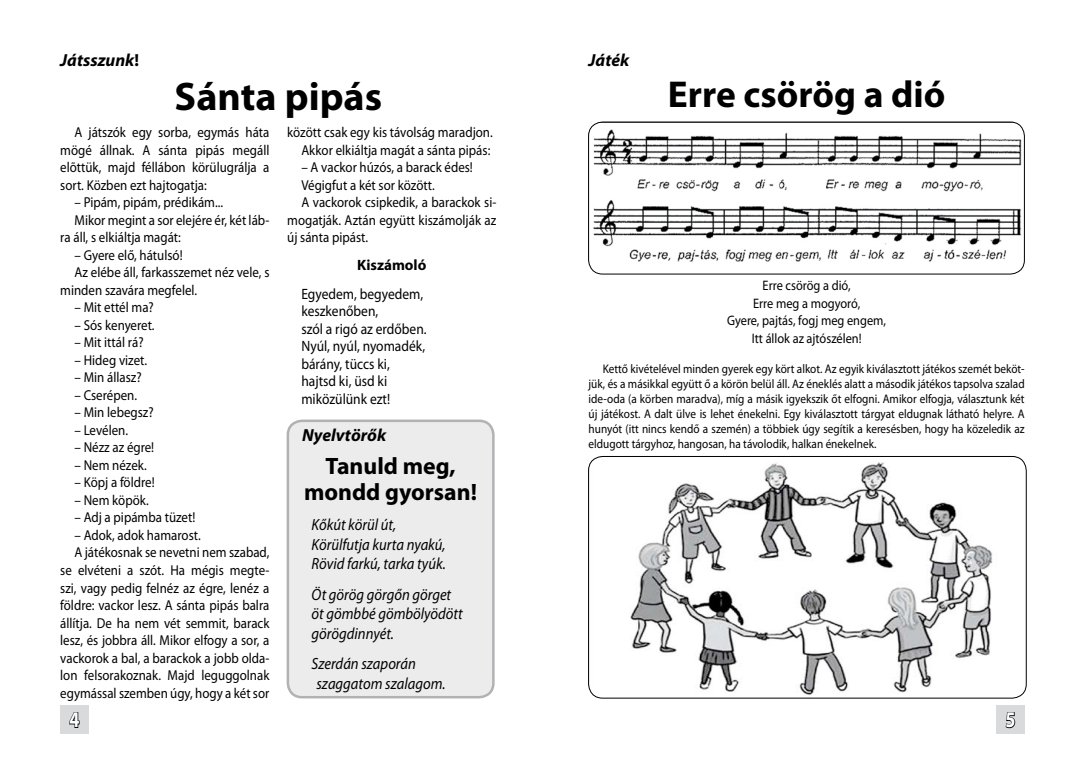
<style>
.page{position:relative;width:1085px;height:780px;background:#fff}
.page>*{position:absolute;margin:0;border:0;box-sizing:border-box;transform-origin:0 0}
.t1{font:700 40px "Myriad Pro";color:#000}
.t2{font:700 37.5px "Myriad Pro";color:#000}
.t3{font:700 23.75px/25.9px "Myriad Pro";color:#000;text-align:center}
.t4{font:700 22.5px "Myriad Pro";color:#fff;scale:.8 1}
.t5{font:italic 700 17.5px "Myriad Pro";color:#000}
.t6{font:italic 16.25px/19.6px "Myriad Pro";color:#000;scale:.9 1}
.t7{font:15px/17.5px "Myriad Pro";color:#000;scale:.9 1}
.t8{font:700 15px "Myriad Pro";color:#000}
.t9{font:14.38px/17.5px "Myriad Pro";color:#000;text-align:justify;scale:.9 1}
.t10{font:13.75px/17.5px "Myriad Pro";color:#000;text-align:center;scale:.9 1}
.t11{font:12.5px/15px "Myriad Pro";color:#000;text-align:justify;scale:.9 1}
.s1{font-style:normal}
</style>
<div class="page">
<div style="left:60px;top:705px;width:29px;height:28px;background:#d9dadb"></div>
<svg style="left:69px;top:712px;width:11px;height:16px"></svg>
<div style="left:288px;top:421px;width:205px;height:276px;background:#ececed;border-radius:14px"></div>
<div style="left:286px;top:419px;width:208px;height:279px;border:2px solid #b1b2b4;border-radius:14px"></div>
<div style="left:996px;top:705px;width:28px;height:28px;background:#d9dadb"></div>
<svg style="left:1005px;top:712px;width:10px;height:16px"></svg>
<img style="left:588px;top:122px;width:436px;height:151px;border-radius:14px">
<div style="left:588px;top:122px;width:436px;height:152px;border:1px solid #000;border-radius:14px"></div>
<img style="left:588px;top:456px;width:438px;height:242px;border-radius:14px">
<div style="left:588px;top:456px;width:438px;height:242px;border:1px solid #000;border-radius:14px"></div>
<p class="t5" style="left:60px;top:49px;width:80px">Játsszunk<span class="s1">!</span></p>
<h1 class="t1" style="left:174px;top:70px;width:209px">Sánta pipás</h1>
<p class="t9" style="left:60px;top:123px;width:234px;text-indent:14px">A játszók egy sorba, egymás háta mögé állnak. A sánta pipás megáll elõttük, majd féllábon körülugrálja a sort. Közben ezt hajtogatja:</p>
<p class="t9" style="left:74px;top:193px;width:167px">– Pipám, pipám, prédikám...</p>
<p class="t9" style="left:74px;top:211px;width:218px">Mikor megint a sor elejére ér, két láb-</p>
<p class="t9" style="left:60px;top:228px;width:135px">ra áll, s elkiáltja magát:</p>
<p class="t9" style="left:74px;top:246px;width:122px">– Gyere elő, hátulsó!</p>
<p class="t9" style="left:74px;top:263px;width:218px">Az elébe áll, farkasszemet néz vele, s</p>
<p class="t9" style="left:60px;top:281px;width:154px">minden szavára megfelel.</p>
<p class="t9" style="left:74px;top:298px;width:90px">– Mit ettél ma?</p>
<p class="t9" style="left:74px;top:316px;width:91px">– Sós kenyeret.</p>
<p class="t9" style="left:74px;top:333px;width:78px">– Mit ittál rá?</p>
<p class="t9" style="left:74px;top:351px;width:82px">– Hideg vizet.</p>
<p class="t9" style="left:74px;top:368px;width:76px">– Min állasz?</p>
<p class="t9" style="left:74px;top:386px;width:71px">– Cserépen.</p>
<p class="t9" style="left:74px;top:403px;width:90px">– Min lebegsz?</p>
<p class="t9" style="left:74px;top:421px;width:61px">– Levélen.</p>
<p class="t9" style="left:74px;top:438px;width:90px">– Nézz az égre!</p>
<p class="t9" style="left:74px;top:456px;width:82px">– Nem nézek.</p>
<p class="t9" style="left:74px;top:473px;width:91px">– Köpj a földre!</p>
<p class="t9" style="left:74px;top:491px;width:84px">– Nem köpök.</p>
<p class="t9" style="left:74px;top:508px;width:136px">– Adj a pipámba tüzet!</p>
<p class="t9" style="left:74px;top:526px;width:142px">– Adok, adok hamarost.</p>
<p class="t9" style="left:74px;top:543px;width:218px">A játékosnak se nevetni nem szabad,</p>
<p class="t9" style="left:60px;top:561px;width:234px">se elvéteni a szót. Ha mégis megte-</p>
<p class="t9" style="left:60px;top:578px;width:234px">szi, vagy pedig felnéz az égre, lenéz a</p>
<p class="t9" style="left:60px;top:596px;width:234px">földre: vackor lesz. A sánta pipás balra</p>
<p class="t9" style="left:60px;top:613px;width:234px">állítja. De ha nem vét semmit, barack</p>
<p class="t9" style="left:60px;top:631px;width:234px">lesz, és jobbra áll. Mikor elfogy a sor, a</p>
<p class="t9" style="left:60px;top:648px;width:234px">vackorok a bal, a barackok a jobb olda-</p>
<p class="t9" style="left:60px;top:666px;width:234px">lon felsorakoznak. Majd leguggolnak</p>
<p class="t9" style="left:60px;top:683px;width:234px">egymással szemben úgy, hogy a két sor</p>
<h3 class="t4" style="left:69px;top:705px;width:14px">4</h3>
<p class="t9" style="left:287px;top:123px;width:230px;text-align:right">között csak egy kis távolság maradjon.<br>Akkor elkiáltja magát a sánta pipás:</p>
<p class="t9" style="left:301px;top:158px;width:192px">– A vackor húzós, a barack édes!</p>
<p class="t9" style="left:301px;top:176px;width:150px">Végigfut a két sor között.</p>
<p class="t9" style="left:301px;top:193px;width:218px">A vackorok csipkedik, a barackok si-</p>
<p class="t9" style="left:287px;top:211px;width:234px">mogatják. Aztán együtt kiszámolják az</p>
<p class="t9" style="left:287px;top:228px;width:91px">új sánta pipást.</p>
<p class="t8" style="left:357px;top:255px;width:71px">Kiszámoló</p>
<p class="t7" style="left:301px;top:284px;width:141px">Egyedem, begyedem, keszkenőben,<br>szól a rigó az erdőben.<br>Nyúl, nyúl, nyomadék, bárány, tüccs ki, hajtsd ki, üsd ki miközülünk ezt!</p>
<p class="t5" style="left:302px;top:423px;width:85px">Nyelvtörők</p>
<h3 class="t3" style="left:304px;top:452px;width:174px">Tanuld meg, mondd gyorsan!</h3>
<p class="t6" style="left:311px;top:514px;width:151px">Kőkút körül út,<br>Körülfutja kurta nyakú,<br>Rövid farkú, tarka tyúk.</p>
<p class="t6" style="left:311px;top:584px;width:169px">Öt görög görgőn görget öt gömbbé gömbölyödött görögdinnyét.</p>
<p class="t6" style="left:311px;top:653px;width:150px">Szerdán szaporán szaggatom szalagom.</p>
<p class="t5" style="left:588px;top:49px;width:42px">Játék</p>
<h2 class="t2" style="left:667px;top:70px;width:279px">Erre csörög a dió</h2>
<p class="t10" style="left:727px;top:277px;width:178px">Erre csörög a dió,<br>Erre meg a mogyoró,<br>Gyere, pajtás, fogj meg engem,<br>Itt állok az ajtószélen!</p>
<p class="t11" style="left:588px;top:361px;width:486px;text-indent:14px">Kettő kivételével minden gyerek egy kört alkot. Az egyik kiválasztott játékos szemét beköt&shy;jük, és a másikkal együtt ő a körön belül áll. Az éneklés alatt a második játékos tapsolva szalad ide-oda (a körben maradva), míg a másik igyekszik őt elfogni. Amikor elfogja, választunk két új játékost. A dalt ülve is lehet énekelni. Egy kiválasztott tárgyat eldugnak látható helyre. A hunyót (itt nincs kendő a szemén) a többiek úgy segítik a keresésben, hogy ha közeledik az eldugott tárgyhoz, hangosan, ha távolodik, halkan énekelnek.</p>
<h3 class="t4" style="left:1005px;top:705px;width:14px">5</h3>
</div>
